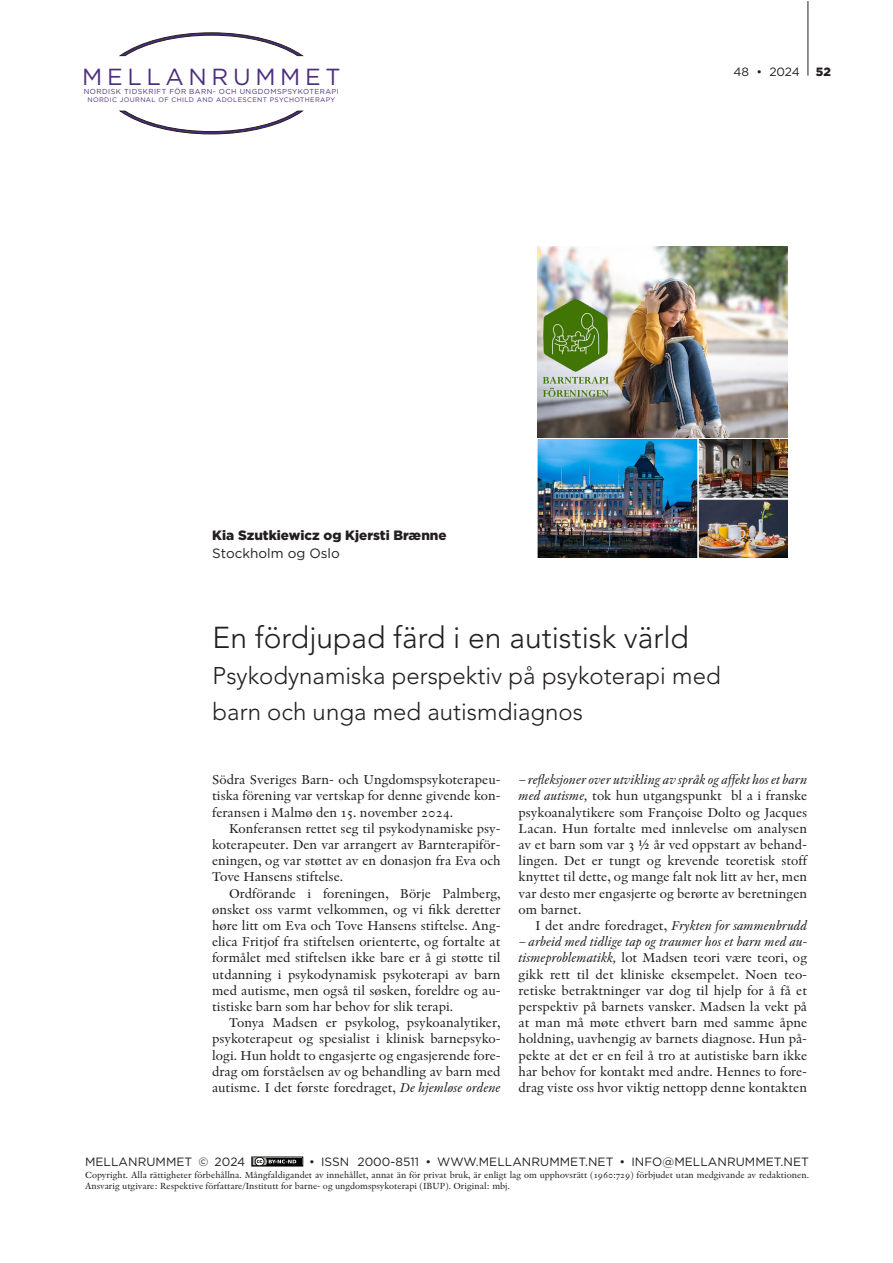
<style>
.page{position:relative;width:893px;height:1263px;background:#fff}
.page>*{position:absolute;margin:0;border:0;box-sizing:border-box;transform-origin:0 0}
.Rubrik1{font:300 30px "Avenir LT Pro";color:#231f20}
.Rubrik1-2{font:300 24px/36px "Avenir LT Pro";color:#231f20}
.t1{font:23.25px "Gotham";letter-spacing:.2em;color:#4d2d7d}
.Bröd-2{font:13.5px/16.2px "Indigo Regular Os F";color:#231f20;text-align:justify}
.Bröd-1{font:13.5px/16.2px "Indigo Regular Os F";color:#231f20;text-align:justify}
.Bröd-2-2{font:13.5px "Indigo Italic Os F";color:#231f20}
.Författare{font:900 13.5px "Gotham";color:#231f20}
.Ingress{font:13.5px "Gotham";color:#231f20}
.t2{font:12px "Gotham";letter-spacing:.005em;color:#231f20}
.t3{font:900 12px "Gotham";color:#231f20}
.t4{font:9.3px/11.1px "Indigo Regular Os F";color:#231f20}
.t5{font:7.2px "Gotham";letter-spacing:.06em;color:#4d2d7d}
.t6{font:6.6px "Gotham";letter-spacing:.06em;color:#4d2d7d}
.s1{font-family:"Indigo Italic Os F"}
.s2{font-family:"Indigo Regular Os F"}
</style>
<div class="page">
<hr style="left:808px;top:1px;width:1px;height:75px;background:#231f20">
<div style="left:251px;top:1157px;width:52px;height:9px;border:1px solid #040503"></div>
<div style="left:253px;top:1158px;width:49px;height:7px;background:#040503"></div>
<svg style="left:251px;top:1157px;width:45px;height:10px"></svg>
<svg style="left:119px;top:32px;width:184px;height:102px"></svg>
<img style="left:538px;top:440px;width:250px;height:118px">
<img style="left:538px;top:246px;width:250px;height:191px">
<h3 class="t1" style="left:82px;top:62px;width:260px">MELLANRUMMET</h3>
<p class="t5" style="left:84px;top:87px;width:257px">NORDISK TIDSKRIFT FÖR BARN- OCH UNGDOMSPSYKOTERAPI</p>
<p class="t6" style="left:87px;top:96px;width:249px">NORDIC JOURNAL OF CHILD AND ADOLESCENT PSYCHOTHERAPY</p>
<p class="t2" style="left:734px;top:64px;width:68px">48 • 2024</p>
<p class="t3" style="left:816px;top:64px;width:16px">52</p>
<p class="Författare" style="left:212px;top:527px;width:236px">Kia Szutkiewicz og Kjersti Brænne</p>
<p class="Ingress" style="left:212px;top:545px;width:129px">Stockholm og Oslo</p>
<p class="Rubrik1" style="left:213px;top:620px;width:478px">En fördjupad färd i en autistisk värld</p>
<p class="Rubrik1-2" style="left:213px;top:658px;width:510px">Psykodynamiska perspektiv på psykoterapi med barn och unga med autismdiagnos</p>
<p class="Bröd-1" style="left:212px;top:771px;width:290px">Södra Sveriges Barn- och Ungdomspsykoterapeu&shy;tiska förening var vertskap for denne givende kon&shy;feransen i Malmø den 15. november 2024.</p>
<p class="Bröd-2" style="left:212px;top:820px;width:290px;text-indent:17px">Konferansen rettet seg til psykodynamiske psy&shy;koterapeuter. Den var arrangert av Barnterapiför&shy;eningen, og var støttet av en donasjon fra Eva och Tove Hansens stiftelse.</p>
<p class="Bröd-2" style="left:212px;top:885px;width:290px;text-indent:17px">Ordförande i foreningen, Börje Palmberg, ønsket oss varmt velkommen, og vi fikk deretter høre litt om Eva och Tove Hansens stiftelse. Ang&shy;elica Fritjof fra stiftelsen orienterte, og fortalte at formålet med stiftelsen ikke bare er å gi støtte til utdanning i psykodynamisk psykoterapi av barn med autisme, men også til søsken, foreldre og au&shy;tistiske barn som har behov for slik terapi.</p>
<p class="Bröd-2" style="left:212px;top:1014px;width:290px;text-indent:17px">Tonya Madsen er psykolog, psykoanalytiker, psykoterapeut og spesialist i klinisk barnepsyko&shy;logi. Hun holdt to engasjerte og engasjerende fore&shy;drag om forståelsen av og behandling av barn med autisme. I det første foredraget, <span class="s1">De hjemløse ordene</span></p>
<p class="Bröd-2" style="left:519px;top:771px;width:290px"><span class="s1">– refleksjoner over utvikling av språk og affekt hos et barn med autisme,</span> tok hun utgangspunkt bl a i franske psykoanalytikere som Françoise Dolto og Jacques Lacan. Hun fortalte med innlevelse om analysen av et barn som var 3 ½ år ved oppstart av behand&shy;lingen. Det er tungt og krevende teoretisk stoff knyttet til dette, og mange falt nok litt av her, men var desto mer engasjerte og berørte av beretningen om barnet.</p>
<p class="Bröd-2-2" style="left:536px;top:917px;width:273px"><span class="s2">I det andre foredraget,</span> Frykten for sammenbrudd</p>
<p class="Bröd-2" style="left:519px;top:933px;width:290px"><span class="s1">– arbeid med tidlige tap og traumer hos et barn med au&shy;tismeproblematikk,</span> lot Madsen teori være teori, og gikk rett til det kliniske eksempelet. Noen teo&shy;retiske betraktninger var dog til hjelp for å få et perspektiv på barnets vansker. Madsen la vekt på at man må møte ethvert barn med samme åpne holdning, uavhengig av barnets diagnose. Hun på&shy;pekte at det er en feil å tro at autistiske barn ikke har behov for kontakt med andre. Hennes to fore&shy;drag viste oss hvor viktig nettopp denne kontakten</p>
<p class="t2" style="left:85px;top:1155px;width:162px">MELLANRUMMET © 2024</p>
<p class="t2" style="left:309px;top:1155px;width:501px">• ISSN 2000-8511 • WWW.MELLANRUMMET.NET • INFO@MELLANRUMMET.NET</p>
<p class="t4" style="left:85px;top:1169px;width:725px">Copyright. Alla rättigheter förbehållna. Mångfaldigandet av innehållet, annat än för privat bruk, är enligt lag om upphovsrätt (1960:729) förbjudet utan medgivande av redaktionen.<br>Ansvarig utgivare: Respektive författare/Institutt for barne- og ungdomspsykoterapi (IBUP). Original: mbj.</p>
</div>
